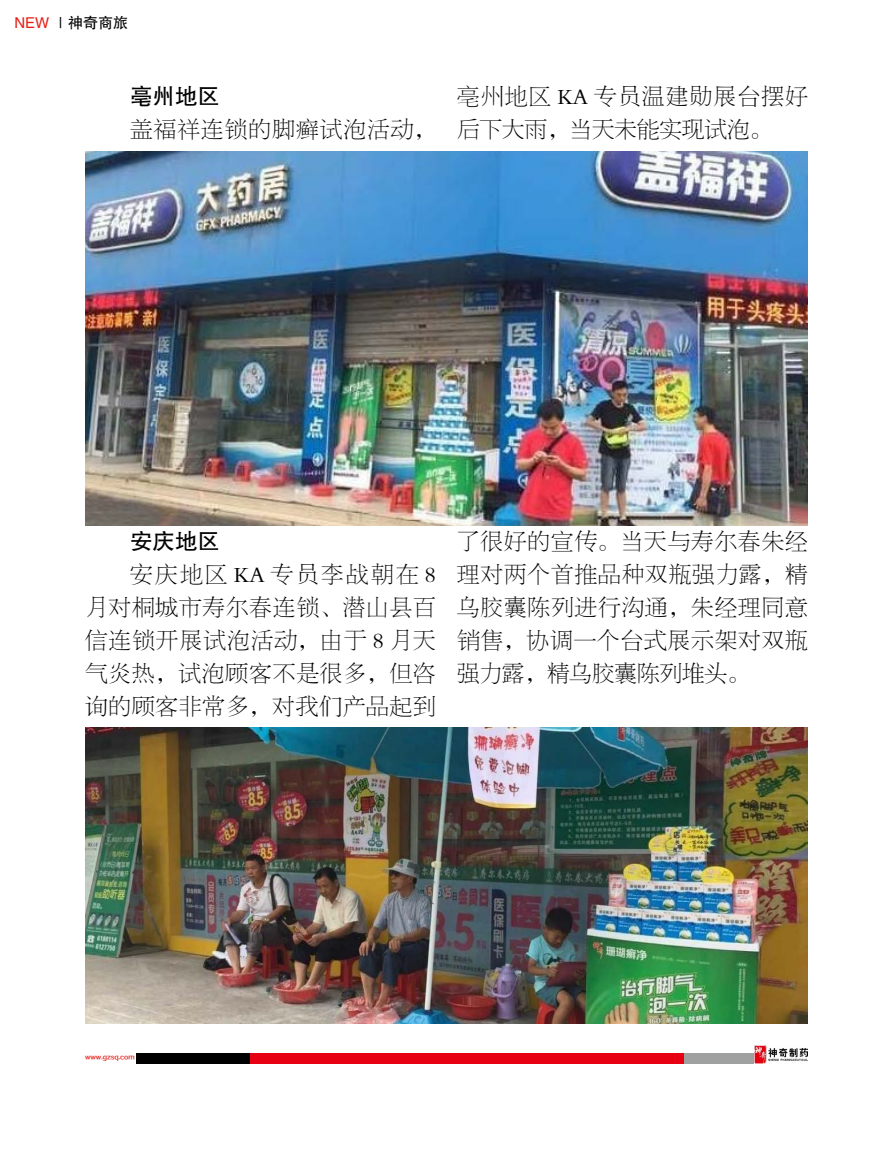
<style>
.page{position:relative;width:893px;height:1149px;background:#fff}
.page>*{position:absolute;margin:0;border:0;box-sizing:border-box;transform-origin:0 0}
.t1{font:22.5px/33px "FZBSJW GB1 0";letter-spacing:.045em;color:#000;text-align:justify}
.t2{font:22.5px "FZHTJW GB1 0";color:#000}
.t3{font:15px "FZHTJW GB1 0";color:#000}
.t4{font:6px "FZZZHONGJW GB1 0";color:#e71f18}
.s1{color:#e71f18}
</style>
<div class="page">
<div style="left:136px;top:1053px;width:115px;height:10px;background:#000"></div>
<div style="left:250px;top:1053px;width:435px;height:10px;background:#e60012"></div>
<div style="left:684px;top:1053px;width:70px;height:10px;background:#9fa0a0"></div>
<img style="left:754px;top:1045px;width:54px;height:18px">
<img style="left:85px;top:151px;width:723px;height:374px">
<img style="left:85px;top:727px;width:723px;height:296px">
<p class="t3" style="left:14px;top:14px;width:115px"><span class="s1">NEW</span> ｜神奇商旅</p>
<p class="t2" style="left:130px;top:84px;width:91px">亳州地区</p>
<p class="t1" style="left:130px;top:114px;width:307px">盖福祥连锁的脚癣试泡活动，</p>
<p class="t1" style="left:457px;top:81px;width:352px">亳州地区 KA 专员温建勋展台摆好后下大雨，当天未能实现试泡。</p>
<p class="t2" style="left:130px;top:529px;width:91px">安庆地区</p>
<p class="t1" style="left:85px;top:558px;width:352px;text-indent:45px">安庆地区 KA 专员李战朝在 8月对桐城市寿尔春连锁、潜山县百信连锁开展试泡活动，由于 8 月天气炎热，试泡顾客不是很多，但咨询的顾客非常多，对我们产品起到</p>
<p class="t1" style="left:457px;top:525px;width:352px">了很好的宣传。当天与寿尔春朱经理对两个首推品种双瓶强力露，精乌胶囊陈列进行沟通，朱经理同意销售，协调一个台式展示架对双瓶强力露，精乌胶囊陈列堆头。</p>
<p class="t4" style="left:85px;top:1053px;width:51px">www.gzsq.com</p>
</div>
